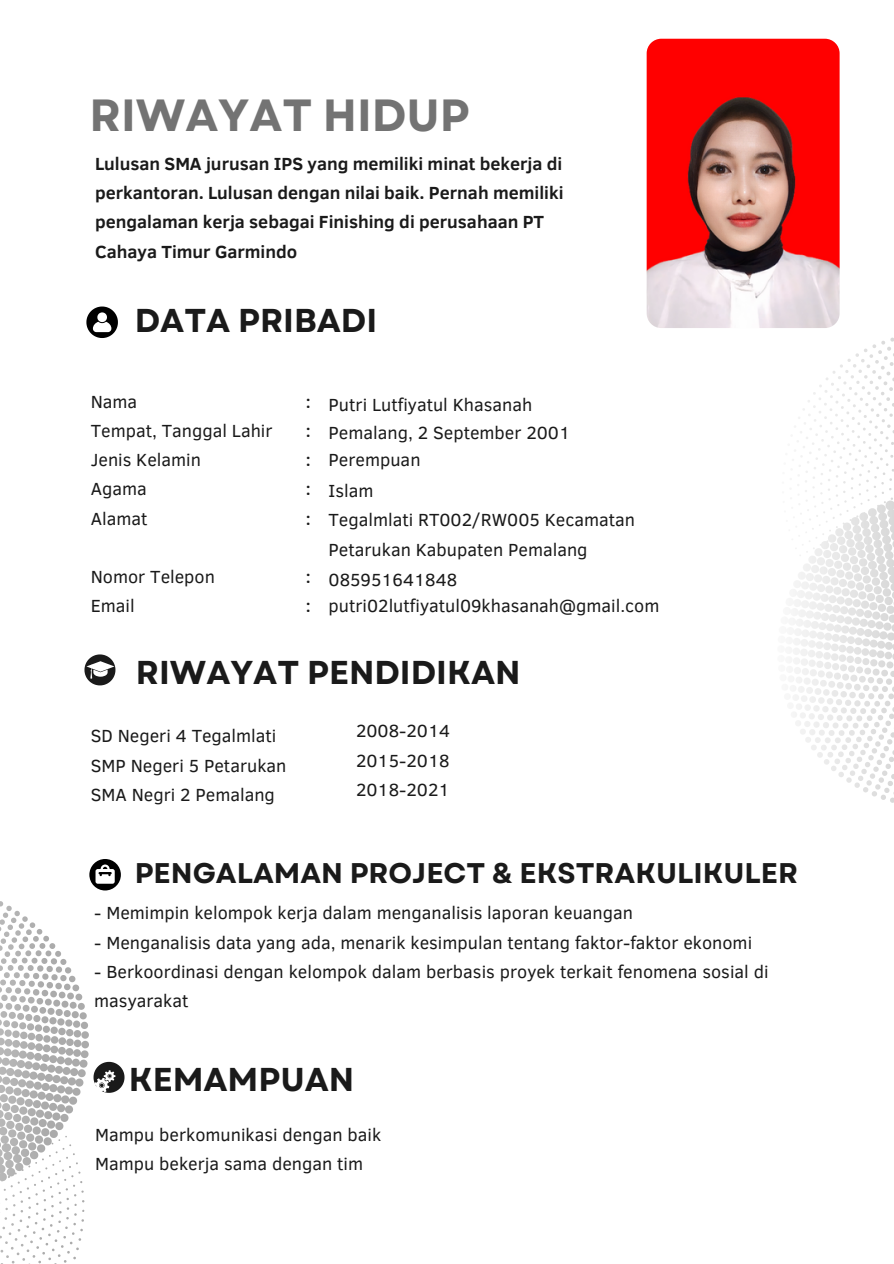
<style>
.page{position:relative;width:894px;height:1264px;background:#fff}
.page>*{position:absolute;margin:0;border:0;box-sizing:border-box;transform-origin:0 0}
.t1{font:700 45px "Garet";color:#737373}
.t2{font:700 33px "Garet";color:#1a1a1a}
.t3{font:700 28.35px "Garet";color:#1a1a1a}
.t4{font:18px/29.2px "Clear Sans";color:#1a1a1a}
.t5{font:700 18px/29.2px "Clear Sans";color:#1a1a1a}
.t6{font:500 18px "Clear Sans";color:#1a1a1a}
</style>
<div class="page">
<img style="left:646px;top:39px;width:193px;height:289px;border-radius:15px">
<svg style="left:86px;top:306px;width:32px;height:32px"></svg>
<svg style="left:84px;top:654px;width:31px;height:31px"></svg>
<svg style="left:0;top:859px;width:124px;height:404px"></svg>
<svg style="left:795px;top:337px;width:98px;height:466px"></svg>
<h1 class="t1" style="left:89px;top:83px;width:382px">RIWAYAT HIDUP</h1>
<p class="t5" style="left:95px;top:148px;width:470px">Lulusan SMA jurusan IPS yang memiliki minat bekerja di perkantoran. Lulusan dengan nilai baik. Pernah memiliki pengalaman kerja sebagai Finishing di perusahaan PT Cahaya Timur Garmindo</p>
<p class="t2" style="left:135px;top:296px;width:244px">DATA PRIBADI</p>
<p class="t4" style="left:91px;top:385px;width:48px">Nama</p>
<p class="t4" style="left:91px;top:415px;width:183px">Tempat, Tanggal Lahir</p>
<p class="t4" style="left:91px;top:444px;width:112px">Jenis Kelamin</p>
<p class="t4" style="left:91px;top:473px;width:57px">Agama</p>
<p class="t4" style="left:91px;top:502px;width:58px">Alamat</p>
<p class="t4" style="left:91px;top:561px;width:126px">Nomor Telepon</p>
<p class="t4" style="left:91px;top:590px;width:45px">Email</p>
<p class="t6" style="left:306px;top:388px;width:6px">:</p>
<p class="t6" style="left:306px;top:417px;width:6px">:</p>
<p class="t6" style="left:306px;top:446px;width:6px">:</p>
<p class="t6" style="left:306px;top:476px;width:6px">:</p>
<p class="t6" style="left:306px;top:505px;width:6px">:</p>
<p class="t6" style="left:306px;top:563px;width:6px">:</p>
<p class="t6" style="left:306px;top:593px;width:6px">:</p>
<p class="t4" style="left:328px;top:389px;width:205px">Putri Lutfiyatul Khasanah</p>
<h2 class="t4" style="left:328px;top:417px;width:243px">Pemalang, 2 September 2001</h2>
<p class="t4" style="left:328px;top:443px;width:93px">Perempuan</p>
<p class="t4" style="left:328px;top:475px;width:46px">Islam</p>
<p class="t4" style="left:328px;top:504px;width:308px">Tegalmlati RT002/RW005 Kecamatan<br>Petarukan Kabupaten Pemalang</p>
<p class="t4" style="left:328px;top:564px;width:130px">085951641848</p>
<p class="t4" style="left:328px;top:590px;width:332px">putri02lutfiyatul09khasanah@gmail.com</p>
<h2 class="t2" style="left:136px;top:648px;width:386px">RIWAYAT PENDIDIKAN</h2>
<p class="t4" style="left:91px;top:720px;width:187px">SD Negeri 4 Tegalmlati</p>
<p class="t4" style="left:91px;top:749px;width:197px">SMP Negeri 5 Petarukan</p>
<p class="t4" style="left:91px;top:779px;width:186px">SMA Negri 2 Pemalang</p>
<p class="t4" style="left:356px;top:715px;width:96px">2008-2014</p>
<p class="t4" style="left:356px;top:744px;width:95px">2015-2018</p>
<p class="t4" style="left:356px;top:774px;width:95px">2018-2021</p>
<p class="t3" style="left:135px;top:852px;width:664px">PENGALAMAN PROJECT &amp; EKSTRAKULIKULER</p>
<p class="t4" style="left:94px;top:897px;width:540px">- Memimpin kelompok kerja dalam menganalisis laporan keuangan</p>
<p class="t4" style="left:94px;top:926px;width:659px">- Menganalisis data yang ada, menarik kesimpulan tentang faktor-faktor ekonomi</p>
<p class="t4" style="left:94px;top:956px;width:675px">- Berkoordinasi dengan kelompok dalam berbasis proyek terkait fenomena sosial di masyarakat</p>
<p class="t2" style="left:129px;top:1055px;width:227px">KEMAMPUAN</p>
<p class="t4" style="left:95px;top:1118px;width:287px">Mampu berkomunikasi dengan baik</p>
<p class="t4" style="left:95px;top:1147px;width:269px">Mampu bekerja sama dengan tim</p>
</div>
